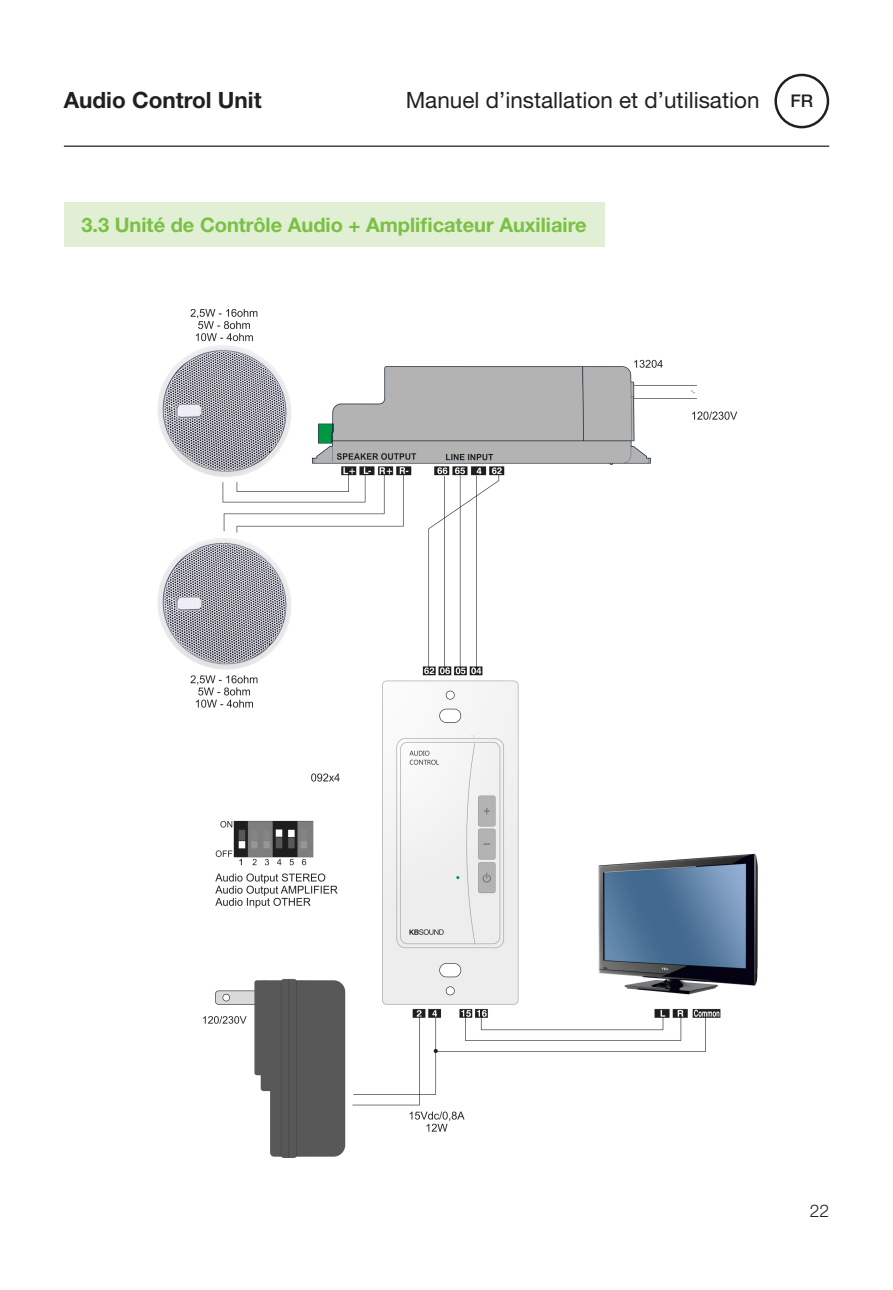
<style>
.page{position:relative;width:893px;height:1290px;background:#fff}
.page>*{position:absolute;margin:0;border:0;box-sizing:border-box;transform-origin:0 0}
.t1{font:22.5px "Helvetica Neue LT Std";color:#231f20}
.t2{font:700 22.5px "Helvetica Neue LT Std";color:#231f20}
.t3{font:700 20px "Helvetica Neue LT Std";color:#79c142}
.t4{font:300 17.5px "Helvetica Neue LT Std";color:#231f20}
.t5{font:500 17.5px "Helvetica Neue LT Std";color:#231f20}
</style>
<div class="page">
<div style="left:774px;top:74px;width:55px;height:54px;border:2px solid #231f20;border-radius:50%"></div>
<hr style="left:64px;top:146px;width:765px;height:1px;background:#231f20">
<div style="left:64px;top:202px;width:540px;height:45px;background:#e1efd4"></div>
<img style="left:157px;top:310px;width:601px;height:847px">
<p class="t2" style="left:64px;top:86px;width:199px">Audio Control Unit</p>
<p class="t1" style="left:406px;top:87px;width:355px">Manuel d’installation et d’utilisation</p>
<p class="t5" style="left:790px;top:90px;width:24px">FR</p>
<p class="t3" style="left:81px;top:212px;width:507px">3.3 Unité de Contrôle Audio + Amplificateur Auxiliaire</p>
<p class="t4" style="left:810px;top:1200px;width:21px">22</p>
</div>
